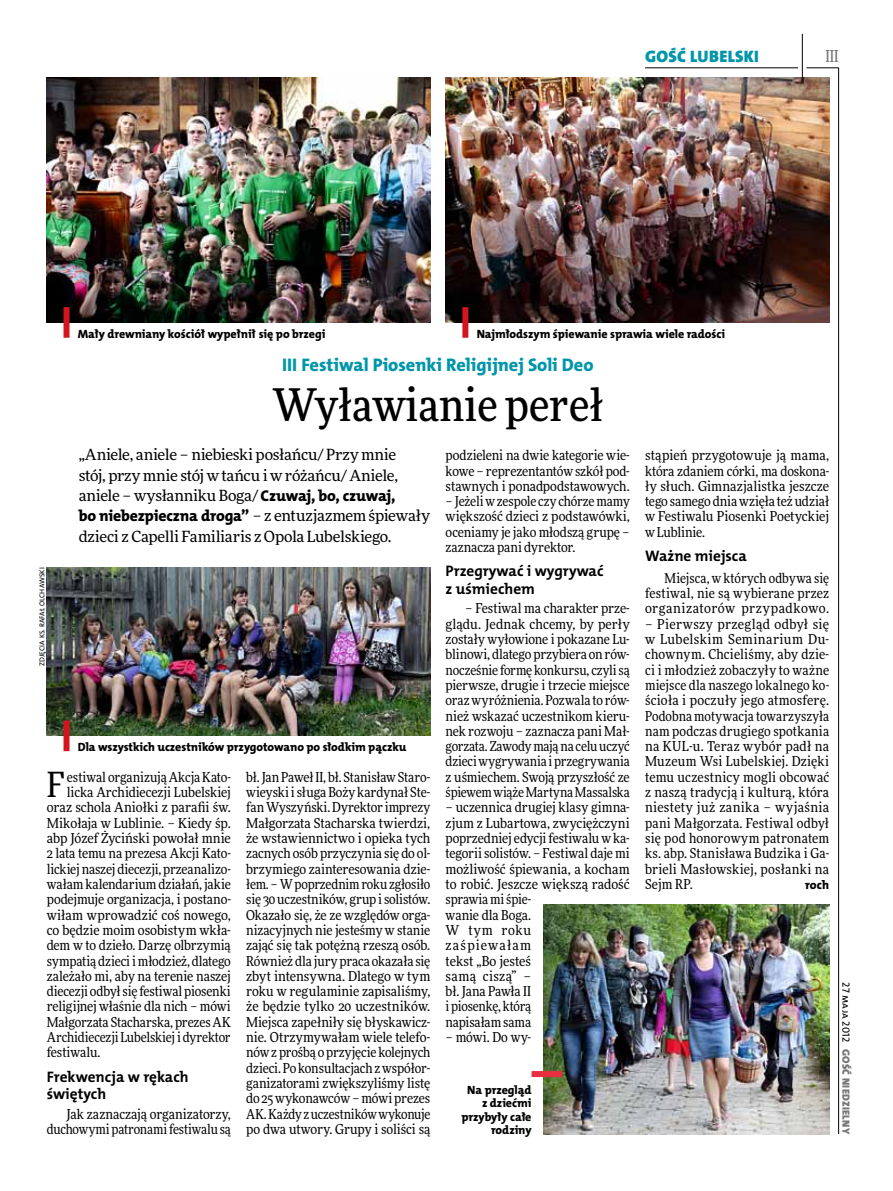
<style>
.page{position:relative;width:893px;height:1191px;background:#fff}
.page>*{position:absolute;margin:0;border:0;box-sizing:border-box;transform-origin:0 0}
.t1{font:500 45px "Freeday Narrow";color:#000}
.t2{font:34.8px "Freeday Narrow News";color:#000}
.t3{font:18.3px "The Mix HP8 Ex Bld";color:#0096aa}
.t4{font:16.65px "The Mix HP9 Blk";letter-spacing:.02em;color:#0096aa}
.t5{font:500 16.5px "Freeday Narrow";color:#787779;scale:.9 1}
.t6{font:15.75px "The Mix HP8 Ex Bld";letter-spacing:-.015em;color:#000}
.t7{font:15.45px/20.4px "Freeday News";letter-spacing:-.02em;color:#000}
.t8{font:15.3px/17.7px "The Mix HP7 Bld";color:#000}
.t9{font:13.65px/15.3px "Freeday Narrow News";letter-spacing:-.005em;color:#000;text-align:justify}
.t10{font:12.3px "The Mix HP8 Ex Bld";color:#000}
.t11{font:12px/13.5px "The Mix HP8 Ex Bld";letter-spacing:-.005em;color:#000;text-align:right}
.t12{font:10.5px "The Mix HP9 Blk";letter-spacing:.025em;color:#787779}
.t13{font:10.5px "The Mix HP5 Plain";color:#000}
.t14{font:7.2px "The Mix HP5 Plain";letter-spacing:.05em;color:#000}
.s1{font-family:"The Mix HP8 Ex Bld";font-size:15.75px}
.s2{font-family:"Freeday News";font-size:15.45px}
</style>
<div class="page">
<hr style="left:806px;top:68px;width:33px;height:1px;background:#000">
<hr style="left:645px;top:68px;width:153px;height:1px;background:#000">
<hr style="left:838px;top:68px;width:1px;height:1066px;background:#000">
<hr style="left:802px;top:34px;width:1px;height:43px;background:#000">
<img style="left:446px;top:77px;width:383px;height:245px">
<img style="left:544px;top:904px;width:285px;height:230px">
<img style="left:47px;top:77px;width:383px;height:245px">
<div style="left:462px;top:307px;width:6px;height:31px;background:#d3151f"></div>
<img style="left:47px;top:567px;width:383px;height:169px">
<div style="left:64px;top:720px;width:6px;height:31px;background:#d3151f"></div>
<div style="left:64px;top:307px;width:6px;height:31px;background:#d3151f"></div>
<div style="left:531px;top:1071px;width:31px;height:6px;background:#e92f3f"></div>
<p class="t4" style="left:645px;top:46px;width:115px">GOŚĆ LUBELSKI</p>
<p class="t5" style="left:825px;top:46px;width:16px">III</p>
<p class="t11" style="left:78px;top:327px;width:249px">Mały drewniany kościół wypełnił się po brzegi</p>
<p class="t11" style="left:477px;top:327px;width:250px">Najmłodszym śpiewanie sprawia wiele radości</p>
<h3 class="t3" style="left:282px;top:353px;width:313px">III Festiwal Piosenki Religijnej Soli Deo</h3>
<h1 class="t1" style="left:272px;top:377px;width:332px">Wyławianie pereł</h1>
<p class="t14" style="left:37px;top:666px;width:100px;rotate:-90deg">zdjęcia Ks. Rafał Olchawski</p>
<p class="t7" style="left:79px;top:444px;width:321px">„Aniele, aniele – niebieski posłańcu/ Przy mnie stój, przy mnie stój w tańcu i w różańcu/ Aniele, aniele – wysłanniku Boga/ <span class="s1">Czuwaj, bo, czuwaj,</span></p>
<p class="t6" style="left:79px;top:506px;width:353px">bo niebezpieczna droga” <span class="s2">– z entuzjazmem śpiewały</span></p>
<p class="t7" style="left:79px;top:526px;width:314px">dzieci z Capelli Familiaris z Opola Lubelskiego.</p>
<p class="t11" style="left:78px;top:740px;width:330px">Dla wszystkich uczestników przygotowano po słodkim pączku</p>
<h2 class="t2" style="left:47px;top:763px;width:19px">F</h2>
<p class="t9" style="left:67px;top:769px;width:166px">estiwal organizują Akcja Kato-</p>
<p class="t9" style="left:67px;top:784px;width:166px">licka Archidiecezji Lubelskiej</p>
<p class="t9" style="left:47px;top:799px;width:186px">oraz schola Aniołki z parafii św.</p>
<p class="t9" style="left:47px;top:815px;width:186px">Mikołaja w Lublinie. – Kiedy śp.</p>
<p class="t9" style="left:47px;top:830px;width:186px">abp Józef Życiński powołał mnie</p>
<p class="t9" style="left:47px;top:845px;width:186px">2 lata temu na prezesa Akcji Kato-</p>
<p class="t9" style="left:47px;top:861px;width:186px">lickiej naszej diecezji, przeanalizo-</p>
<p class="t9" style="left:47px;top:876px;width:186px">wałam kalendarium działań, jakie</p>
<p class="t9" style="left:47px;top:891px;width:186px">podejmuje organizacja, i postano-</p>
<p class="t9" style="left:47px;top:907px;width:186px">wiłam wprowadzić coś nowego,</p>
<p class="t9" style="left:47px;top:922px;width:186px">co będzie moim osobistym wkła-</p>
<p class="t9" style="left:47px;top:937px;width:186px">dem w to dzieło. Darzę olbrzymią</p>
<p class="t9" style="left:47px;top:953px;width:186px">sympatią dzieci i młodzież, dlatego</p>
<p class="t9" style="left:47px;top:968px;width:186px">zależało mi, aby na terenie naszej</p>
<p class="t9" style="left:47px;top:983px;width:186px">diecezji odbył się festiwal piosenki</p>
<p class="t9" style="left:47px;top:998px;width:186px">religijnej właśnie dla nich – mówi</p>
<p class="t9" style="left:47px;top:1014px;width:186px">Małgorzata Stacharska, prezes AK</p>
<p class="t9" style="left:47px;top:1029px;width:186px">Archidiecezji Lubelskiej i dyrektor</p>
<p class="t9" style="left:47px;top:1044px;width:55px">festiwalu.</p>
<p class="t8" style="left:47px;top:1067px;width:144px">Frekwencja w rękach świętych</p>
<p class="t9" style="left:47px;top:1106px;width:186px;text-align:right">Jak zaznaczają organizatorzy, duchowymi patronami festiwalu są</p>
<p class="t9" style="left:246px;top:769px;width:186px">bł. Jan Paweł II, bł. Stanisław Staro&shy;wieyski i sługa Boży kardynał Ste&shy;fan Wyszyński. Dyrektor imprezy Małgorzata Stacharska twierdzi, że wstawiennictwo i opieka tych zacnych osób przyczynia się do ol&shy;brzymiego zainteresowania dzie&shy;łem. – W poprzednim roku zgłosiło się 30 uczestników, grup i solistów.<br>Okazało się, że ze względów orga&shy;nizacyjnych nie jesteśmy w stanie zająć się tak potężną rzeszą osób.<br>Również dla jury praca okazała się zbyt intensywna. Dlatego w tym roku w regulaminie zapisaliśmy, że będzie tylko 20 uczestników.<br>Miejsca zapełniły się błyskawicz&shy;nie. Otrzymywałam wiele telefo&shy;nów z prośbą o przyjęcie kolejnych dzieci. Po konsultacjach z współor&shy;ganizatorami zwiększyliśmy listę do 25 wykonawców – mówi prezes AK. Każdy z uczestników wykonuje po dwa utwory. Grupy i soliści są</p>
<p class="t9" style="left:446px;top:447px;width:186px">podzieleni na dwie kategorie wie&shy;kowe – reprezentantów szkół pod&shy;stawnych i ponadpodstawowych.</p>
<p class="t9" style="left:446px;top:493px;width:186px">– Jeżeli w zespole czy chórze mamy większość dzieci z podstawówki, oceniamy je jako młodszą grupę – zaznacza pani dyrektor.</p>
<p class="t8" style="left:446px;top:562px;width:159px">Przegrywać i wygrywać z uśmiechem</p>
<p class="t9" style="left:446px;top:600px;width:186px;text-indent:20px">– Festiwal ma charakter prze&shy;glądu. Jednak chcemy, by perły zostały wyłowione i pokazane Lu&shy;blinowi, dlatego przybiera on rów&shy;nocześnie formę konkursu, czyli są pierwsze, drugie i trzecie miejsce oraz wyróżnienia. Pozwala to rów&shy;nież wskazać uczestnikom kieru&shy;nek rozwoju – zaznacza pani Mał&shy;gorzata. Zawody mają na celu uczyć dzieci wygrywania i przegrywania z uśmiechem. Swoją przyszłość ze śpiewem wiąże Martyna Massalska</p>
<p class="t9" style="left:446px;top:799px;width:186px;text-align:left">– uczennica drugiej klasy gimna&shy;zjum z Lubartowa, zwyciężczyni poprzedniej edycji festiwalu w ka&shy;tegorii solistów. – Festiwal daje mi możliwość śpiewania, a kocham to robić. Jeszcze większą radość sprawia mi śpie-<br>wanie dla Boga.<br>W tym roku<br>zaśpiewałam<br>tekst „Bo jesteś<br>samą ciszą” –<br>bł. Jana Pawła II<br>i piosenkę, którą<br>napisałam sama</p>
<p class="t9" style="left:446px;top:1029px;width:87px">– mówi. Do wy-</p>
<p class="t11" style="left:461px;top:1082px;width:72px">Na przegląd z dziećmi przybyły całe rodziny</p>
<p class="t9" style="left:645px;top:447px;width:186px">stąpień przygotowuje ją mama, która zdaniem córki, ma doskona&shy;ły słuch. Gimnazjalistka jeszcze tego samego dnia wzięła też udział w Festiwalu Piosenki Poetyckiej w Lublinie.</p>
<p class="t8" style="left:645px;top:547px;width:103px">Ważne miejsca</p>
<p class="t9" style="left:645px;top:570px;width:186px;text-indent:20px">Miejsca, w których odbywa się festiwal, nie są wybierane przez organizatorów przypadkowo.</p>
<p class="t9" style="left:645px;top:616px;width:186px">– Pierwszy przegląd odbył się w Lubelskim Seminarium Du&shy;chownym. Chcieliśmy, aby dzie&shy;ci i młodzież zobaczyły to ważne miejsce dla naszego lokalnego ko&shy;ścioła i poczuły jego atmosferę.<br>Podobna motywacja towarzyszyła nam podczas drugiego spotkania na KUL-u. Teraz wybór padł na Muzeum Wsi Lubelskiej. Dzięki temu uczestnicy mogli obcować z naszą tradycją i kulturą, która niestety już zanika – wyjaśnia pani Małgorzata. Festiwal odbył się pod honorowym patronatem ks. abp. Stanisława Budzika i Ga&shy;brieli Masłowskiej, posłanki na Sejm RP.</p>
<p class="t10" style="left:805px;top:877px;width:26px">roch</p>
<p class="t13" style="left:853px;top:982px;width:61px;rotate:90deg">27 maja 2012</p>
<p class="t12" style="left:853px;top:1049px;width:86px;rotate:90deg">GOŚĆ NIEDZIELNY</p>
</div>
